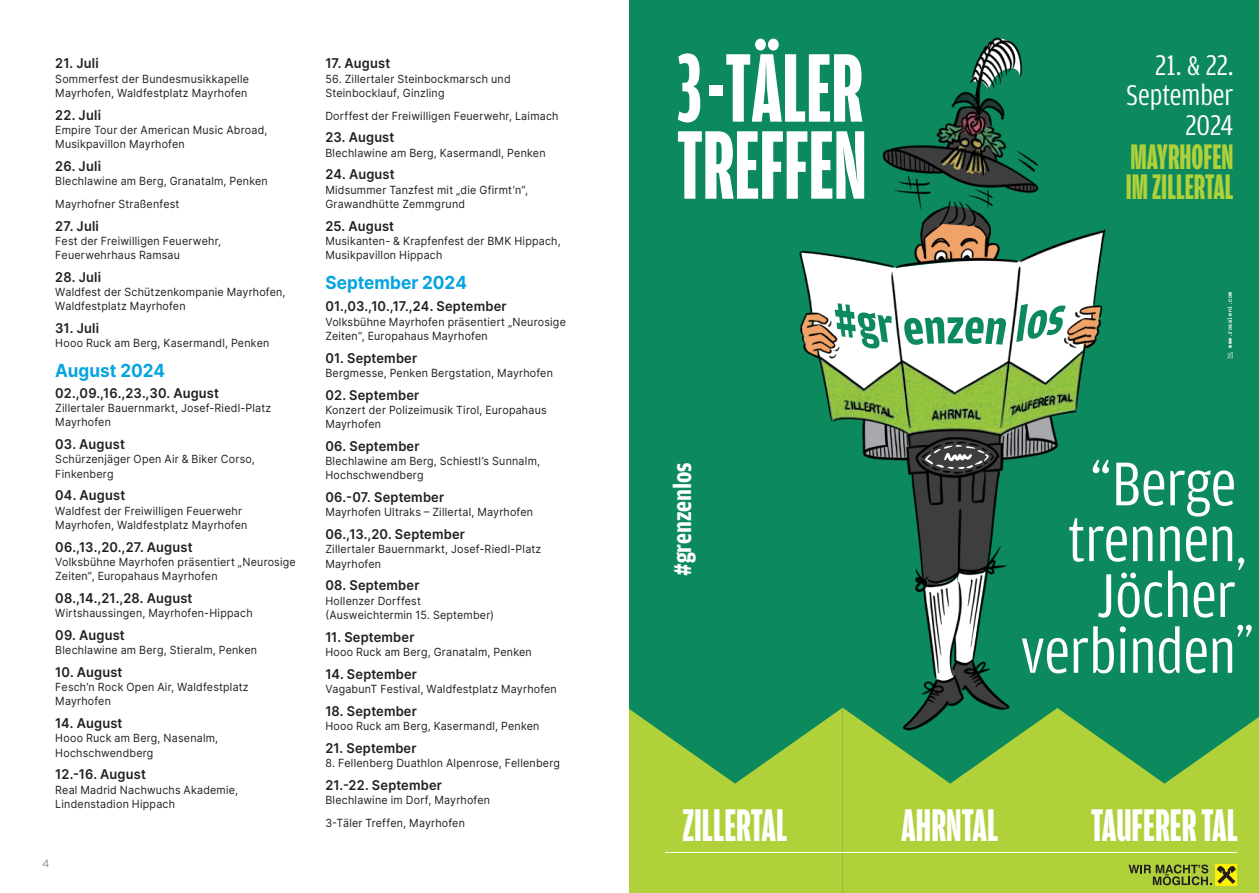
<style>
.page{position:relative;width:1259px;height:893px;background:#fff}
.page>*{position:absolute;margin:0;border:0;box-sizing:border-box;transform-origin:0 0}
.t1{font:700 103.5px/77.1px "Amplitude Extra Comp";color:#fff}
.t2{font:65.55px/55.8px "Amplitude Cond";color:#fff;text-align:right}
.t3{font:700 48.75px "Amplitude Extra Comp";color:#fff}
.t4{font:700 37.8px/30.2px "Amplitude Extra Comp";color:#b0d139}
.t5{font:30.15px/30.2px "Amplitude Cond";color:#fff;text-align:right}
.t6{font:700 25.8px "Amplitude Cond";color:#fff}
.t7{font:700 18px "Inter";color:#05a4e0;scale:.95 1}
.t8{font:600 13.5px "Inter";letter-spacing:.015em;color:#231f20;scale:.95 1}
.t9{font:11.25px/14.2px "Inter";letter-spacing:.02em;color:#231f20;scale:.95 1}
.t10{font:300 10.5px "Zona Pro";color:#69696c}
.t11{font:700 6.45px "Anonymous Pro";letter-spacing:-.005em;color:#fff}
.s1{font-size:27.15px}
.s2{font-weight:300}
</style>
<div class="page">
<div style="left:629px;top:0;width:630px;height:893px;background:#0c8a5d"></div>
<svg style="left:1227px;top:352px;width:6px;height:6px"></svg>
<img style="left:799px;top:37px;width:307px;height:378px">
<svg style="left:629px;top:415px;width:630px;height:478px"></svg>
<p class="t8" style="left:55px;top:54px;width:47px">21. Juli</p>
<p class="t9" style="left:55px;top:71px;width:205px">Sommerfest der Bundesmusikkapelle<br>Mayrhofen, Waldfestplatz Mayrhofen</p>
<p class="t8" style="left:55px;top:105px;width:50px">22. Juli</p>
<p class="t9" style="left:55px;top:122px;width:225px">Empire Tour der American Music Abroad,<br>Musikpavillon Mayrhofen</p>
<p class="t8" style="left:55px;top:156px;width:50px">26. Juli</p>
<p class="t9" style="left:55px;top:169px;width:225px;line-height:22.8px">Blechlawine am Berg, Granatalm, Penken<br>Mayrhofner Straßenfest</p>
<p class="t8" style="left:55px;top:216px;width:48px">27. Juli</p>
<p class="t9" style="left:55px;top:233px;width:176px">Fest der Freiwilligen Feuerwehr,<br>Feuerwehrhaus Ramsau</p>
<p class="t8" style="left:55px;top:267px;width:50px">28. Juli</p>
<p class="t9" style="left:55px;top:285px;width:244px">Waldfest der Schützenkompanie Mayrhofen,<br>Waldfestplatz Mayrhofen</p>
<p class="t8" style="left:55px;top:318px;width:48px">31. Juli</p>
<p class="t9" style="left:55px;top:336px;width:227px">Hooo Ruck am Berg, Kasermandl, Penken</p>
<h3 class="t7" style="left:55px;top:357px;width:117px">August 2024</h3>
<p class="t8" style="left:55px;top:383px;width:174px">02.,09.,16.,23.,30. August</p>
<p class="t9" style="left:55px;top:401px;width:229px">Zillertaler Bauernmarkt, Josef-Riedl-Platz<br>Mayrhofen</p>
<p class="t8" style="left:55px;top:434px;width:75px">03. August</p>
<p class="t9" style="left:55px;top:452px;width:211px">Schürzenjäger Open Air &amp; Biker Corso,<br>Finkenberg</p>
<p class="t8" style="left:55px;top:486px;width:75px">04. August</p>
<p class="t9" style="left:55px;top:503px;width:204px">Waldfest der Freiwilligen Feuerwehr<br>Mayrhofen, Waldfestplatz Mayrhofen</p>
<p class="t8" style="left:55px;top:537px;width:146px">06.,13.,20.,27. August</p>
<p class="t9" style="left:55px;top:554px;width:255px">Volksbühne Mayrhofen präsentiert „Neurosige<br>Zeiten“, Europahaus Mayrhofen</p>
<p class="t8" style="left:55px;top:588px;width:146px">08.,14.,21.,28. August</p>
<p class="t9" style="left:55px;top:606px;width:209px">Wirtshaussingen, Mayrhofen-Hippach</p>
<p class="t8" style="left:55px;top:625px;width:75px">09. August</p>
<p class="t9" style="left:55px;top:643px;width:214px">Blechlawine am Berg, Stieralm, Penken</p>
<p class="t8" style="left:55px;top:662px;width:72px">10. August</p>
<p class="t9" style="left:55px;top:680px;width:205px">Fesch’n Rock Open Air, Waldfestplatz<br>Mayrhofen</p>
<p class="t8" style="left:55px;top:713px;width:72px">14. August</p>
<p class="t9" style="left:55px;top:731px;width:173px">Hooo Ruck am Berg, Nasenalm,<br>Hochschwendberg</p>
<p class="t8" style="left:55px;top:765px;width:97px">12.-16. August</p>
<p class="t9" style="left:55px;top:782px;width:194px">Real Madrid Nachwuchs Akademie,<br>Lindenstadion Hippach</p>
<p class="t10" style="left:43px;top:857px;width:8px">4</p>
<p class="t8" style="left:325px;top:54px;width:70px">17. August</p>
<p class="t9" style="left:325px;top:71px;width:196px">56. Zillertaler Steinbockmarsch und<br>Steinbocklauf, Ginzling</p>
<p class="t9" style="left:325px;top:108px;width:247px">Dorffest der Freiwilligen Feuerwehr, Laimach</p>
<p class="t8" style="left:325px;top:128px;width:74px">23. August</p>
<p class="t9" style="left:325px;top:145px;width:233px">Blechlawine am Berg, Kasermandl, Penken</p>
<p class="t8" style="left:325px;top:165px;width:74px">24. August</p>
<p class="t9" style="left:325px;top:182px;width:215px">Midsummer Tanzfest mit „die Gfirmt‘n“,<br>Grawandhütte Zemmgrund</p>
<p class="t8" style="left:325px;top:216px;width:74px">25. August</p>
<p class="t9" style="left:325px;top:233px;width:249px">Musikanten- &amp; Krapfenfest der BMK Hippach,<br>Musikpavillon Hippach</p>
<h3 class="t7" style="left:325px;top:269px;width:151px">September 2024</h3>
<p class="t8" style="left:325px;top:297px;width:192px">01.,03.,10.,17.,24. September</p>
<p class="t9" style="left:325px;top:314px;width:255px">Volksbühne Mayrhofen präsentiert „Neurosige<br>Zeiten“, Europahaus Mayrhofen</p>
<p class="t8" style="left:325px;top:348px;width:98px">01. September</p>
<p class="t9" style="left:325px;top:365px;width:241px">Bergmesse, Penken Bergstation, Mayrhofen</p>
<p class="t8" style="left:325px;top:385px;width:100px">02. September</p>
<p class="t9" style="left:325px;top:402px;width:234px">Konzert der Polizeimusik Tirol, Europahaus<br>Mayrhofen</p>
<p class="t8" style="left:325px;top:436px;width:101px">06. September</p>
<p class="t9" style="left:325px;top:454px;width:227px">Blechlawine am Berg, Schiestl’s Sunnalm,<br>Hochschwendberg</p>
<p class="t8" style="left:325px;top:487px;width:127px">06.-07. September</p>
<p class="t9" style="left:325px;top:505px;width:220px">Mayrhofen Ultraks – Zillertal, Mayrhofen</p>
<p class="t8" style="left:325px;top:524px;width:148px">06.,13.,20. September</p>
<p class="t9" style="left:325px;top:542px;width:229px">Zillertaler Bauernmarkt, Josef-Riedl-Platz<br>Mayrhofen</p>
<p class="t8" style="left:325px;top:576px;width:101px">08. September</p>
<p class="t9" style="left:325px;top:593px;width:179px">Hollenzer Dorffest (Ausweichtermin 15. September)</p>
<p class="t8" style="left:325px;top:627px;width:95px">11. September</p>
<p class="t9" style="left:325px;top:644px;width:219px">Hooo Ruck am Berg, Granatalm, Penken</p>
<p class="t8" style="left:325px;top:664px;width:98px">14. September</p>
<p class="t9" style="left:325px;top:681px;width:245px">VagabunT Festival, Waldfestplatz Mayrhofen</p>
<p class="t8" style="left:325px;top:701px;width:98px">18. September</p>
<p class="t9" style="left:325px;top:718px;width:227px">Hooo Ruck am Berg, Kasermandl, Penken</p>
<p class="t8" style="left:325px;top:738px;width:97px">21. September</p>
<p class="t9" style="left:325px;top:755px;width:248px">8. Fellenberg Duathlon Alpenrose, Fellenberg</p>
<p class="t8" style="left:325px;top:775px;width:124px">21.-22. September</p>
<p class="t9" style="left:325px;top:788px;width:175px;line-height:22.8px">Blechlawine im Dorf, Mayrhofen<br>3-Täler Treffen, Mayrhofen</p>
<h1 class="t1" style="left:677px;top:50px;width:191px">3 - TÄLER<br>TREFFEN</h1>
<h3 class="t6" style="left:668px;top:576px;width:115px;rotate:-90deg">#grenzenlos</h3>
<h3 class="t5" style="left:1126px;top:50px;width:109px">21. <span class="s1">&amp;</span> 22.<br>September<br>2024</h3>
<h3 class="t4" style="left:1126px;top:141px;width:109px">MAYRHOFEN<br>IM ZILLERTAL</h3>
<p class="t11" style="left:1225px;top:348px;width:58px;rotate:-90deg">www.rosaleni.com</p>
<h2 class="t2" style="left:1020px;top:456px;width:236px">“Berge trennen<span class="s2">,<br></span>Jöcher verbinden<span class="s2">”</span></h2>
<h3 class="t3" style="left:682px;top:799px;width:106px">ZILLERTAL</h3>
<h3 class="t3" style="left:901px;top:799px;width:99px">AHRNTAL</h3>
<h3 class="t3" style="left:1091px;top:799px;width:148px">TAUFERER TAL</h3>
</div>
